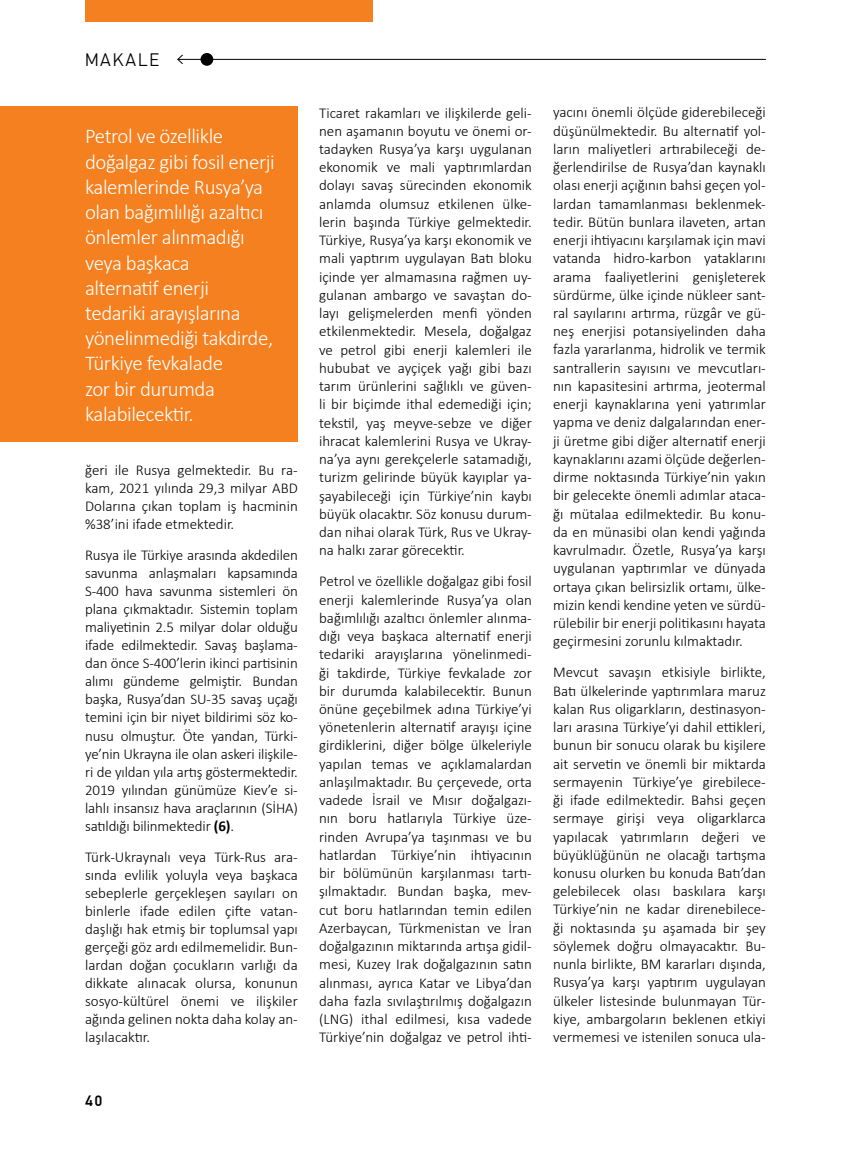
<style>
.page{position:relative;width:851px;height:1149px;background:#fff}
.page>*{position:absolute;margin:0;border:0;box-sizing:border-box;transform-origin:0 0}
.t1{font:300 21px/25.2px "Calibri";letter-spacing:-.02em;color:#fff}
.t2{font:300 18px "PF Din Text Pro";letter-spacing:.1em;color:#000}
.t3{font:300 15px/18.3px "Calibri";color:#000;text-align:justify}
.t4{font:500 15px "PF Din Text Pro";color:#000}
.s1{font-weight:700}
</style>
<div class="page">
<div style="left:200px;top:53px;width:13px;height:13px;background:#000;border-radius:50%"></div>
<hr style="left:178px;top:59px;width:587px;height:1px;background:#000">
<svg style="left:177px;top:54px;width:6px;height:10px"></svg>
<div style="left:85px;top:0;width:288px;height:21px;background:#f58020"></div>
<div style="left:0;top:106px;width:298px;height:336px;background:#f58020"></div>
<p class="t2" style="left:85px;top:50px;width:76px">MAKALE</p>
<p class="t1" style="left:85px;top:124px;width:191px">Petrol ve özellikle doğalgaz gibi fosil enerji kalemlerinde Rusya’ya olan bağımlılığı azaltıcı önlemler alınmadığı veya başkaca<br>alternatif enerji tedariki arayışlarına yönelinmediği takdirde,<br>Türkiye fevkalade<br>zor bir durumda kalabilecektir.</p>
<p class="t3" style="left:85px;top:460px;width:214px">ğeri ile Rusya gelmektedir. Bu ra&shy;kam, 2021 yılında 29,3 milyar ABD Dolarına çıkan toplam iş hacminin %38’ini ifade etmektedir.</p>
<p class="t3" style="left:85px;top:545px;width:214px">Rusya ile Türkiye arasında akdedilen savunma anlaşmaları kapsamında S-400 hava savunma sistemleri ön plana çıkmaktadır. Sistemin toplam maliyetinin 2.5 milyar dolar olduğu ifade edilmektedir. Savaş başlama&shy;dan önce S-400’lerin ikinci partisinin alımı gündeme gelmiştir. Bundan başka, Rusya’dan SU-35 savaş uçağı temini için bir niyet bildirimi söz ko&shy;nusu olmuştur. Öte yandan, Türki&shy;ye’nin Ukrayna ile olan askeri ilişkile&shy;ri de yıldan yıla artış göstermektedir.<br>2019 yılından günümüze Kiev’e si&shy;lahlı insansız hava araçlarının (SİHA) satıldığı bilinmektedir <span class="s1">(6)</span>.</p>
<p class="t3" style="left:85px;top:847px;width:214px">Türk-Ukraynalı veya Türk-Rus ara&shy;sında evlilik yoluyla veya başkaca sebeplerle gerçekleşen sayıları on binlerle ifade edilen çifte vatan&shy;daşlığı hak etmiş bir toplumsal yapı gerçeği göz ardı edilmemelidir. Bun&shy;lardan doğan çocukların varlığı da dikkate alınacak olursa, konunun sosyo-kültürel önemi ve ilişkiler ağında gelinen nokta daha kolay an&shy;laşılacaktır.</p>
<p class="t4" style="left:85px;top:1091px;width:19px">40</p>
<p class="t3" style="left:319px;top:103px;width:214px">Ticaret rakamları ve ilişkilerde geli&shy;nen aşamanın boyutu ve önemi or&shy;tadayken Rusya’ya karşı uygulanan ekonomik ve mali yaptırımlardan dolayı savaş sürecinden ekonomik anlamda olumsuz etkilenen ülke&shy;lerin başında Türkiye gelmektedir.<br>Türkiye, Rusya’ya karşı ekonomik ve mali yaptırım uygulayan Batı bloku içinde yer almamasına rağmen uy&shy;gulanan ambargo ve savaştan do&shy;layı gelişmelerden menfi yönden etkilenmektedir. Mesela, doğalgaz ve petrol gibi enerji kalemleri ile hububat ve ayçiçek yağı gibi bazı tarım ürünlerini sağlıklı ve güven&shy;li bir biçimde ithal edemediği için; tekstil, yaş meyve-sebze ve diğer ihracat kalemlerini Rusya ve Ukray&shy;na’ya aynı gerekçelerle satamadığı, turizm gelirinde büyük kayıplar ya&shy;şayabileceği için Türkiye’nin kaybı büyük olacaktır. Söz konusu durum&shy;dan nihai olarak Türk, Rus ve Ukray&shy;na halkı zarar görecektir.</p>
<p class="t3" style="left:319px;top:572px;width:214px">Petrol ve özellikle doğalgaz gibi fosil enerji kalemlerinde Rusya’ya olan bağımlılığı azaltıcı önlemler alınma&shy;dığı veya başkaca alternatif enerji tedariki arayışlarına yönelinmedi&shy;ği takdirde, Türkiye fevkalade zor bir durumda kalabilecektir. Bunun önüne geçebilmek adına Türkiye’yi yönetenlerin alternatif arayışı içine girdiklerini, diğer bölge ülkeleriyle yapılan temas ve açıklamalardan anlaşılmaktadır. Bu çerçevede, orta vadede İsrail ve Mısır doğalgazı&shy;nın boru hatlarıyla Türkiye üze&shy;rinden Avrupa’ya taşınması ve bu hatlardan Türkiye’nin ihtiyacının bir bölümünün karşılanması tartı&shy;şılmaktadır. Bundan başka, mev&shy;cut boru hatlarından temin edilen Azerbaycan, Türkmenistan ve İran doğalgazının miktarında artışa gidil&shy;mesi, Kuzey Irak doğalgazının satın alınması, ayrıca Katar ve Libya’dan daha fazla sıvılaştırılmış doğalgazın (LNG) ithal edilmesi, kısa vadede Türkiye’nin doğalgaz ve petrol ihti-</p>
<p class="t3" style="left:553px;top:103px;width:214px">yacını önemli ölçüde giderebileceği düşünülmektedir. Bu alternatif yol&shy;ların maliyetleri artırabileceği de&shy;ğerlendirilse de Rusya’dan kaynaklı olası enerji açığının bahsi geçen yol&shy;lardan tamamlanması beklenmek&shy;tedir. Bütün bunlara ilaveten, artan enerji ihtiyacını karşılamak için mavi vatanda hidro-karbon yataklarını arama faaliyetlerini genişleterek sürdürme, ülke içinde nükleer sant&shy;ral sayılarını artırma, rüzgâr ve gü&shy;neş enerjisi potansiyelinden daha fazla yararlanma, hidrolik ve termik santrallerin sayısını ve mevcutları&shy;nın kapasitesini artırma, jeotermal enerji kaynaklarına yeni yatırımlar yapma ve deniz dalgalarından ener&shy;ji üretme gibi diğer alternatif enerji kaynaklarını azami ölçüde değerlen&shy;dirme noktasında Türkiye’nin yakın bir gelecekte önemli adımlar ataca&shy;ğı mütalaa edilmektedir. Bu konu&shy;da en münasibi olan kendi yağında kavrulmadır. Özetle, Rusya’ya karşı uygulanan yaptırımlar ve dünyada ortaya çıkan belirsizlik ortamı, ülke&shy;mizin kendi kendine yeten ve sürdü&shy;rülebilir bir enerji politikasını hayata geçirmesini zorunlu kılmaktadır.</p>
<p class="t3" style="left:553px;top:663px;width:214px">Mevcut savaşın etkisiyle birlikte, Batı ülkelerinde yaptırımlara maruz kalan Rus oligarkların, destinasyon&shy;ları arasına Türkiye’yi dahil ettikleri, bunun bir sonucu olarak bu kişilere ait servetin ve önemli bir miktarda sermayenin Türkiye’ye girebilece&shy;ği ifade edilmektedir. Bahsi geçen sermaye girişi veya oligarklarca yapılacak yatırımların değeri ve büyüklüğünün ne olacağı tartışma konusu olurken bu konuda Batı’dan gelebilecek olası baskılara karşı Türkiye’nin ne kadar direnebilece&shy;ği noktasında şu aşamada bir şey söylemek doğru olmayacaktır. Bu&shy;nunla birlikte, BM kararları dışında, Rusya’ya karşı yaptırım uygulayan ülkeler listesinde bulunmayan Tür&shy;kiye, ambargoların beklenen etkiyi vermemesi ve istenilen sonuca ula-</p>
</div>
